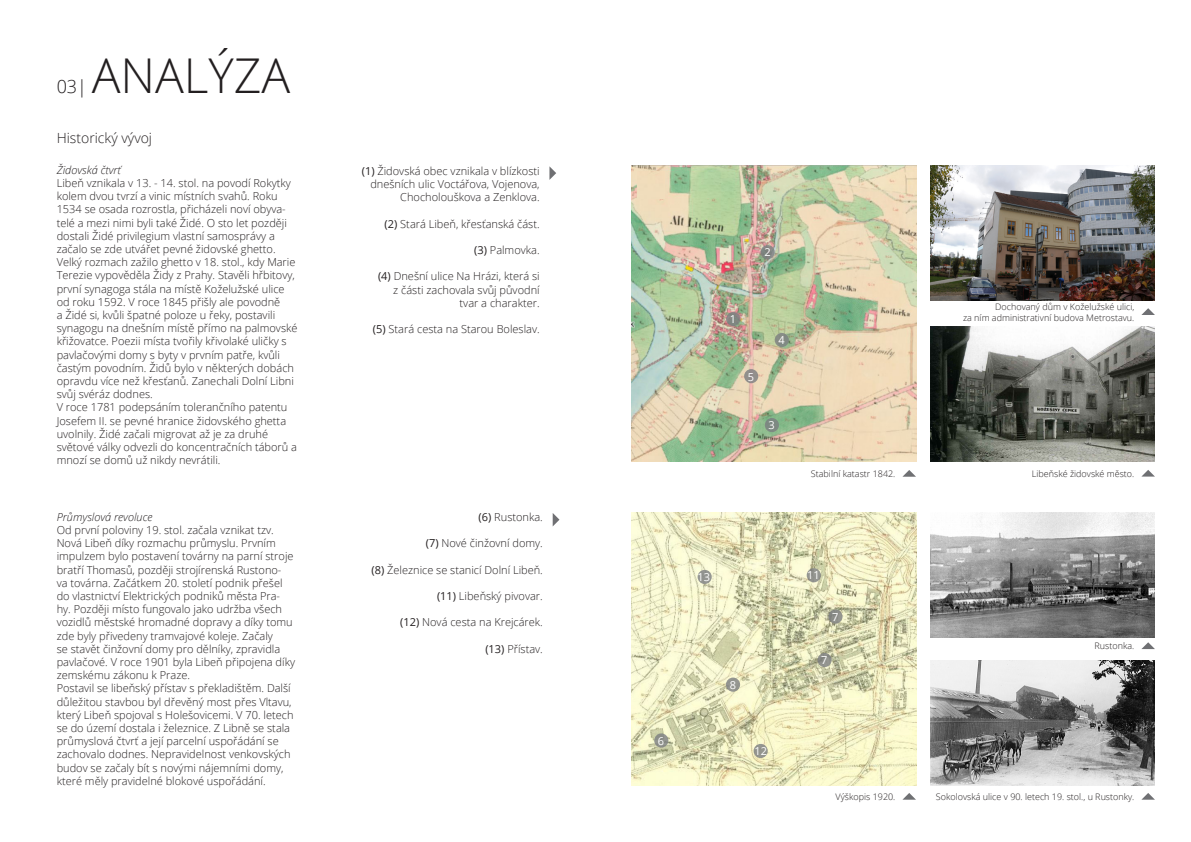
<style>
.page{position:relative;width:1191px;height:842px;background:#fff}
.page>*{position:absolute;margin:0;border:0;box-sizing:border-box;transform-origin:0 0}
.t1{font:300 48px "Open Sans";color:#231f20}
.t2{font:300 18px "Open Sans";color:#231f20}
.t3{font:300 14px "Open Sans";color:#231f20}
.t4{font:300 11px/13.2px "Open Sans";color:#231f20}
.t5{font:italic 300 11px "Open Sans";color:#231f20}
.t6{font:11px "Open Sans";color:#fff}
.t7{font:300 9px/10.8px "Open Sans";color:#231f20;text-align:right}
.s1{font-weight:400}
</style>
<div class="page">
<svg style="left:549px;top:166px;width:7px;height:14px"></svg>
<svg style="left:552px;top:513px;width:7px;height:13px"></svg>
<img style="left:631px;top:165px;width:285px;height:297px">
<img style="left:637px;top:172px;width:28px;height:27px">
<svg style="left:726px;top:312px;width:14px;height:14px"></svg>
<svg style="left:760px;top:245px;width:14px;height:14px"></svg>
<div style="left:765px;top:418px;width:14px;height:14px;background:#7d8982;border-radius:50%"></div>
<img style="left:930px;top:165px;width:225px;height:135px">
<img style="left:930px;top:327px;width:225px;height:135px">
<svg style="left:1141px;top:308px;width:14px;height:7px"></svg>
<svg style="left:1141px;top:470px;width:14px;height:7px"></svg>
<svg style="left:902px;top:470px;width:14px;height:7px"></svg>
<div style="left:774px;top:333px;width:15px;height:14px;background:#868c85;border-radius:50%"></div>
<div style="left:744px;top:369px;width:14px;height:14px;background:#928f8c;border-radius:50%"></div>
<img style="left:930px;top:512px;width:225px;height:125px">
<img style="left:930px;top:660px;width:225px;height:125px">
<svg style="left:1141px;top:642px;width:14px;height:7px"></svg>
<svg style="left:1141px;top:793px;width:14px;height:7px"></svg>
<img style="left:631px;top:513px;width:285px;height:272px">
<svg style="left:697px;top:570px;width:14px;height:14px"></svg>
<svg style="left:806px;top:568px;width:15px;height:14px"></svg>
<svg style="left:817px;top:653px;width:14px;height:14px"></svg>
<div style="left:654px;top:733px;width:14px;height:14px;background:#8d8f8a;border-radius:50%"></div>
<div style="left:753px;top:744px;width:14px;height:14px;background:#94958e;border-radius:50%"></div>
<svg style="left:902px;top:793px;width:14px;height:7px"></svg>
<svg style="left:726px;top:677px;width:14px;height:15px"></svg>
<svg style="left:828px;top:609px;width:14px;height:15px"></svg>
<h2 class="t2" style="left:57px;top:75px;width:32px">03|</h2>
<h1 class="t1" style="left:92px;top:43px;width:200px">ANALÝZA</h1>
<p class="t3" style="left:57px;top:128px;width:97px">Historický vývoj</p>
<p class="t5" style="left:57px;top:162px;width:66px">Židovská čtvrť</p>
<p class="t4" style="left:57px;top:176px;width:242px">Libeň vznikala v 13. - 14. stol. na povodí Rokytky kolem dvou tvrzí a vinic místních svahů. Roku 1534 se osada rozrostla, přicházeli noví obyva&shy;telé a mezi nimi byli také Židé. O sto let později dostali Židé privilegium vlastní samosprávy a začalo se zde utvářet pevné židovské ghetto.<br>Velký rozmach zažilo ghetto v 18. stol., kdy Marie Terezie vypověděla Židy z Prahy. Stavěli hřbitovy, první synagoga stála na místě Koželužské ulice od roku 1592. V roce 1845 přišly ale povodně<br>a Židé si, kvůli špatné poloze u řeky, postavili synagogu na dnešním místě přímo na palmovské křižovatce. Poezii místa tvořily křivolaké uličky s pavlačovými domy s byty v prvním patře, kvůli častým povodním. Židů bylo v některých dobách opravdu více než křesťanů. Zanechali Dolní Libni svůj svéráz dodnes.<br>V roce 1781 podepsáním tolerančního patentu Josefem II. se pevné hranice židovského ghetta uvolnily. Židé začali migrovat až je za druhé světové války odvezli do koncentračních táborů a mnozí se domů už nikdy nevrátili.</p>
<p class="t5" style="left:57px;top:509px;width:97px">Průmyslová revoluce</p>
<p class="t4" style="left:57px;top:523px;width:240px">Od první poloviny 19. stol. začala vznikat tzv.<br>Nová Libeň díky rozmachu průmyslu. Prvním impulzem bylo postavení továrny na parní stroje bratří Thomasů, později strojírenská Rustono&shy;va továrna. Začátkem 20. století podnik přešel do vlastnictví Elektrických podniků města Pra&shy;hy. Později místo fungovalo jako udržba všech vozidlů městské hromadné dopravy a díky tomu zde byly přivedeny tramvajové koleje. Začaly<br>se stavět činžovní domy pro dělníky, zpravidla pavlačové. V roce 1901 byla Libeň připojena díky zemskému zákonu k Praze.<br>Postavil se libeňský přístav s překladištěm. Další důležitou stavbou byl dřevěný most přes Vltavu, který Libeň spojoval s Holešovicemi. V 70. letech se do území dostala i železnice. Z Libně se stala průmyslová čtvrť a její parcelní uspořádání se zachovalo dodnes. Nepravidelnost venkovských budov se začaly bít s novými nájemními domy, které měly pravidelné blokové uspořádání.</p>
<p class="t4" style="left:362px;top:164px;width:179px;text-align:right"><span class="s1">(1)</span> Židovská obec vznikala v blízkosti dnešních ulic Voctářova, Vojenova,<br>Chocholouškova a Zenklova.</p>
<p class="t4" style="left:385px;top:217px;width:156px"><span class="s1">(2)</span> Stará Libeň, křesťanská část.</p>
<p class="t4" style="left:474px;top:243px;width:67px"><span class="s1">(3)</span> Palmovka.</p>
<p class="t4" style="left:378px;top:269px;width:163px;text-align:right"><span class="s1">(4)</span> Dnešní ulice Na Hrázi, která si z části zachovala svůj původní tvar a charakter.</p>
<p class="t4" style="left:373px;top:322px;width:168px"><span class="s1">(5)</span> Stará cesta na Starou Boleslav.</p>
<p class="t4" style="left:478px;top:510px;width:66px"><span class="s1">(6)</span> Rustonka.</p>
<p class="t4" style="left:426px;top:536px;width:118px"><span class="s1">(7)</span> Nové činžovní domy.</p>
<p class="t4" style="left:371px;top:563px;width:173px"><span class="s1">(8)</span> Železnice se stanicí Dolní Libeň.</p>
<p class="t4" style="left:437px;top:589px;width:107px"><span class="s1">(11)</span> Libeňský pivovar.</p>
<p class="t4" style="left:400px;top:615px;width:144px"><span class="s1">(12)</span> Nová cesta na Krejcárek.</p>
<p class="t4" style="left:485px;top:642px;width:59px"><span class="s1">(13)</span> Přístav.</p>
<p class="t6" style="left:764px;top:245px;width:8px">2</p>
<p class="t6" style="left:730px;top:312px;width:8px">1</p>
<p class="t6" style="left:748px;top:369px;width:8px">5</p>
<p class="t6" style="left:778px;top:333px;width:8px">4</p>
<p class="t6" style="left:768px;top:418px;width:8px">3</p>
<p class="t7" style="left:963px;top:301px;width:173px">Dochovaný dům v Koželužské ulici,<br>za ním administrativní budova Metrostavu.</p>
<p class="t7" style="left:811px;top:468px;width:86px">Stabilní katastr 1842.</p>
<p class="t7" style="left:1032px;top:468px;width:104px">Libeňské židovské město.</p>
<p class="t6" style="left:658px;top:733px;width:8px">6</p>
<p class="t6" style="left:697px;top:569px;width:14px">13</p>
<p class="t6" style="left:807px;top:568px;width:14px">11</p>
<p class="t6" style="left:832px;top:609px;width:8px">7</p>
<p class="t6" style="left:729px;top:677px;width:8px">8</p>
<p class="t6" style="left:754px;top:743px;width:14px">12</p>
<p class="t6" style="left:821px;top:653px;width:8px">7</p>
<p class="t7" style="left:835px;top:791px;width:61px">Výškopis 1920.</p>
<p class="t7" style="left:1094px;top:640px;width:41px">Rustonka.</p>
<p class="t7" style="left:936px;top:791px;width:200px">Sokolovská ulice v 90. letech 19. stol., u Rustonky.</p>
</div>
